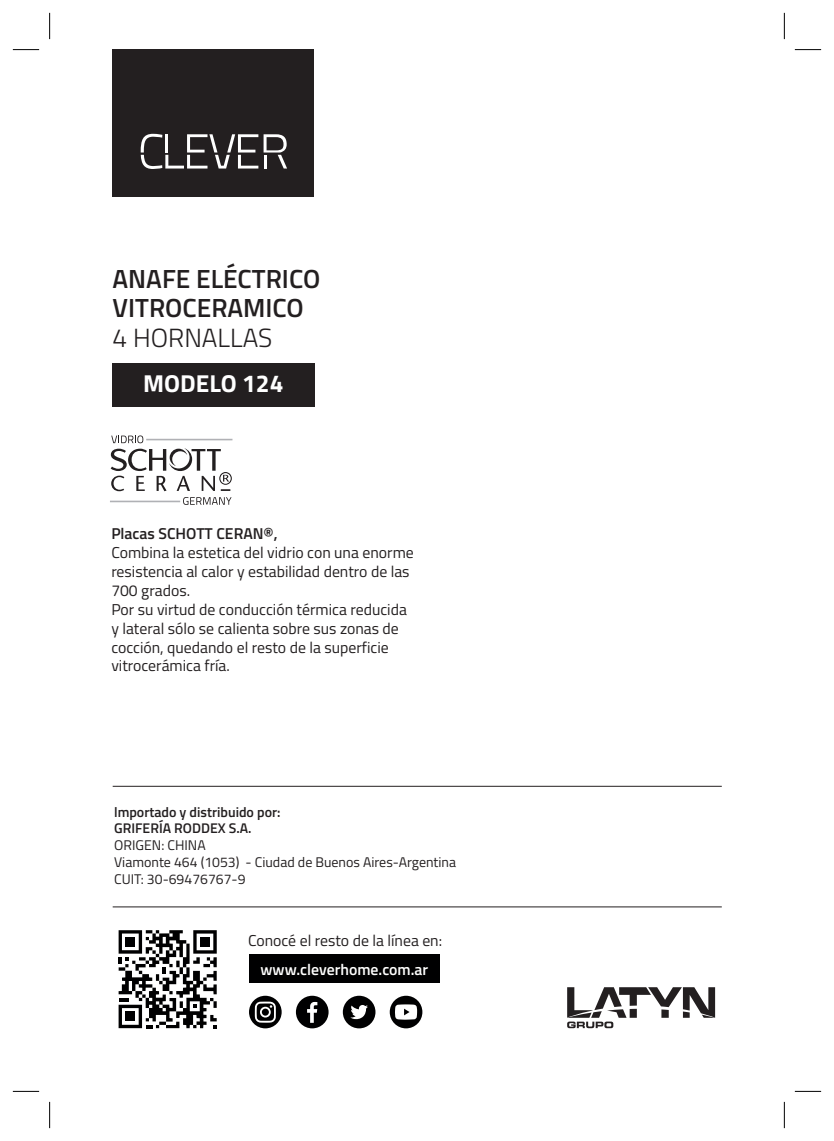
<style>
.page{position:relative;width:834px;height:1141px;background:#fff}
.page>*{position:absolute;margin:0;border:0;box-sizing:border-box;transform-origin:0 0}
.t1{font:600 26.25px "Titillium Web";color:#231f20}
.t2{font:300 26.25px "Titillium Web";color:#231f20}
.t3{font:700 24.5px "Titillium Web";color:#fff}
.t4{font:15.75px/18.9px "Titillium Web";color:#231f20}
.t5{font:600 15.75px "Titillium Web";color:#fff}
.t6{font:600 15.75px "Titillium Web";color:#231f20}
.t7{font:14px "Titillium Web";color:#231f20}
.t8{font:600 14px "Titillium Web";color:#231f20}
</style>
<div class="page">
<hr style="left:113px;top:906px;width:608px;height:1px;background:#231f20">
<hr style="left:113px;top:786px;width:608px;height:1px;background:#231f20">
<div style="left:112px;top:50px;width:202px;height:147px;background:#231f20"></div>
<svg style="left:141px;top:134px;width:146px;height:35px"></svg>
<div style="left:249px;top:955px;width:191px;height:28px;background:#000001"></div>
<svg style="left:249px;top:996px;width:32px;height:32px"></svg>
<div style="left:262px;top:1009px;width:7px;height:7px;background:#000001;border-radius:50%"></div>
<svg style="left:296px;top:996px;width:32px;height:32px"></svg>
<svg style="left:389px;top:996px;width:33px;height:32px"></svg>
<svg style="left:343px;top:996px;width:32px;height:32px"></svg>
<svg style="left:118px;top:930px;width:99px;height:98px"></svg>
<div style="left:125px;top:937px;width:10px;height:10px;background:#000001"></div>
<div style="left:200px;top:937px;width:10px;height:10px;background:#000001"></div>
<div style="left:125px;top:1011px;width:10px;height:10px;background:#000001"></div>
<svg style="left:567px;top:987px;width:148px;height:41px"></svg>
<div style="left:112px;top:364px;width:202px;height:43px;background:#231f20"></div>
<svg style="left:111px;top:435px;width:121px;height:56px"></svg>
<svg style="left:183px;top:497px;width:48px;height:8px"></svg>
<div style="left:146px;top:439px;width:86px;height:1px;border:1px solid #b0b1b5"></div>
<div style="left:110px;top:501px;width:70px;height:1px;border:1px solid #b0b1b5"></div>
<svg style="left:13px;top:49px;width:26px;height:1px"></svg>
<svg style="left:794px;top:49px;width:27px;height:1px"></svg>
<svg style="left:13px;top:1091px;width:26px;height:1px"></svg>
<svg style="left:794px;top:1091px;width:27px;height:1px"></svg>
<svg style="left:49px;top:13px;width:1px;height:26px"></svg>
<svg style="left:49px;top:1102px;width:1px;height:26px"></svg>
<svg style="left:783px;top:13px;width:1px;height:26px"></svg>
<svg style="left:783px;top:1102px;width:1px;height:26px"></svg>
<p class="t1" style="left:112px;top:259px;width:209px">ANAFE ELÉCTRICO</p>
<p class="t1" style="left:112px;top:289px;width:193px">VITROCERAMICO</p>
<p class="t2" style="left:112px;top:319px;width:161px">4 HORNALLAS</p>
<p class="t3" style="left:143px;top:365px;width:142px">MODELO 124</p>
<p class="t6" style="left:111px;top:522px;width:168px">Placas SCHOTT CERAN®,</p>
<p class="t4" style="left:111px;top:542px;width:304px">Combina la estetica del vidrio con una enorme resistencia al calor y estabilidad dentro de las<br>700 grados.</p>
<p class="t4" style="left:111px;top:599px;width:297px">Por su virtud de conducción térmica reducida y lateral sólo se calienta sobre sus zonas de cocción, quedando el resto de la superficie vitrocerámica fría.</p>
<p class="t8" style="left:114px;top:801px;width:168px">lmportado y distribuido por:</p>
<p class="t8" style="left:114px;top:818px;width:139px">GRIFERÍA RODDEX S.A.</p>
<p class="t7" style="left:114px;top:835px;width:93px">ORIGEN: CHINA</p>
<p class="t7" style="left:114px;top:852px;width:343px">Viamonte 464 (1053) - Ciudad de Buenos Aires-Argentina</p>
<p class="t7" style="left:114px;top:869px;width:133px">CUIT: 30-69476767-9</p>
<p class="t4" style="left:248px;top:930px;width:196px">Conocé el resto de la línea en:</p>
<p class="t5" style="left:260px;top:957px;width:169px">www.cleverhome.com.ar</p>
</div>
